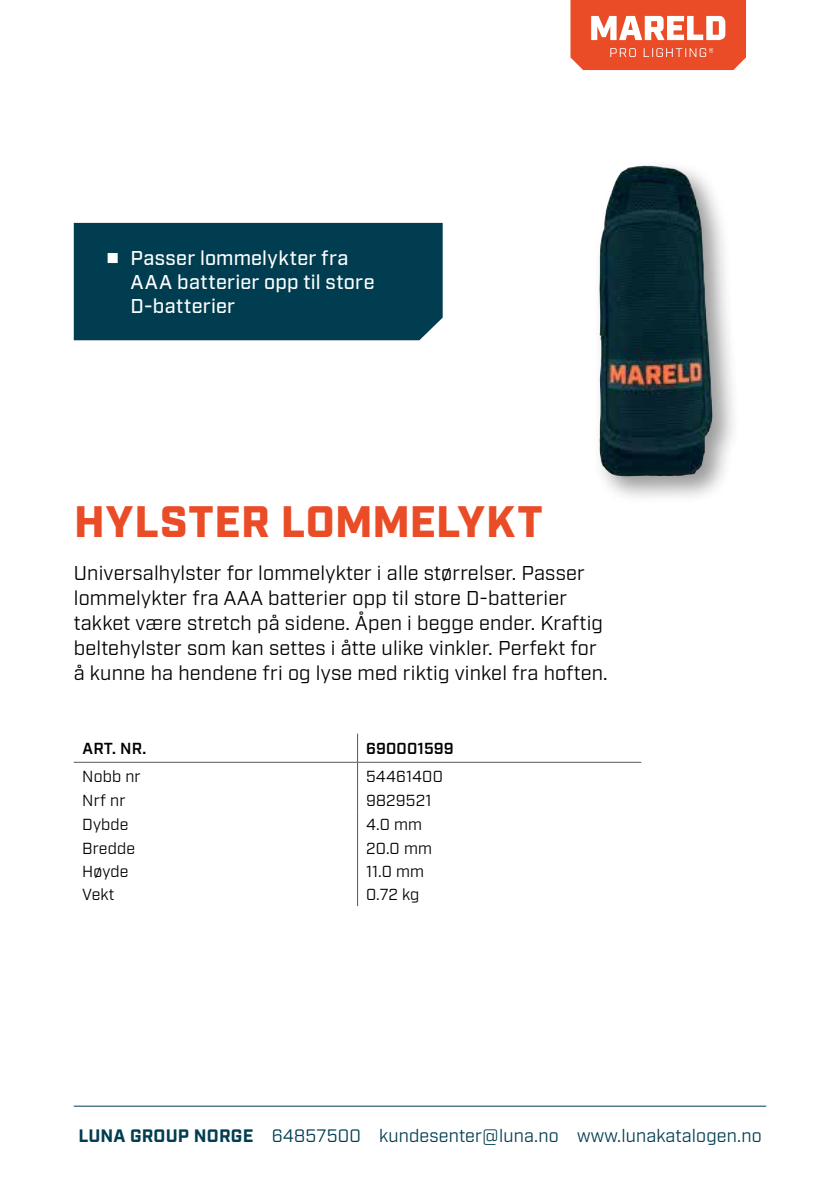
<style>
.page{position:relative;width:840px;height:1191px;background:#fff}
.page>*{position:absolute;margin:0;border:0;box-sizing:border-box;transform-origin:0 0}
.t1{font:900 44px "Industry";letter-spacing:.02em;color:#e94c26}
.t2{font:20px/25px "Industry";letter-spacing:.01em;color:#000}
.t3{font:500 20px/24px "Industry";letter-spacing:.015em;color:#fff}
.t4{font:18px "Industry";letter-spacing:.01em;color:#003d50}
.t5{font:16px "Industry";letter-spacing:.01em;color:#000}
.t6{font:600 16px "Industry";letter-spacing:.01em;color:#000}
.s1{font-weight:700}
</style>
<div class="page">
<hr style="left:74px;top:1105px;width:691px;height:1px;background:#003d50">
<div style="left:592px;top:159px;width:148px;height:346px;background:#000;opacity:.4"></div>
<img style="left:598px;top:166px;width:114px;height:310px">
<svg style="left:357px;top:733px;width:1px;height:173px"></svg>
<hr style="left:74px;top:762px;width:283px;height:1px;background:#575756">
<hr style="left:357px;top:762px;width:284px;height:1px;background:#575756">
<div style="left:74px;top:223px;width:368px;height:117px;background:#003d50"></div>
<svg style="left:570px;top:0;width:175px;height:70px"></svg>
<svg style="left:108px;top:253px;width:10px;height:10px"></svg>
<p class="t3" style="left:130px;top:246px;width:245px">Passer lommelykter fra<br>AAA batterier opp til store<br>D-batterier</p>
<h1 class="t1" style="left:74px;top:495px;width:470px">HYLSTER LOMMELYKT</h1>
<p class="t2" style="left:74px;top:561px;width:535px">Universalhylster for lommelykter i alle størrelser. Passer lommelykter fra AAA batterier opp til store D-batterier takket være stretch på sidene. Åpen i begge ender. Kraftig beltehylster som kan settes i åtte ulike vinkler. Perfekt for å kunne ha hendene fri og lyse med riktig vinkel fra hoften.</p>
<p class="t6" style="left:82px;top:738px;width:65px">ART. NR.</p>
<p class="t6" style="left:366px;top:738px;width:89px">690001599</p>
<p class="t5" style="left:82px;top:767px;width:60px">Nobb nr</p>
<p class="t5" style="left:366px;top:767px;width:78px">54461400</p>
<p class="t5" style="left:82px;top:790px;width:45px">Nrf nr</p>
<p class="t5" style="left:366px;top:790px;width:67px">9829521</p>
<p class="t5" style="left:82px;top:815px;width:48px">Dybde</p>
<p class="t5" style="left:366px;top:815px;width:57px">4.0 mm</p>
<p class="t5" style="left:82px;top:839px;width:54px">Bredde</p>
<p class="t5" style="left:366px;top:839px;width:67px">20.0 mm</p>
<p class="t5" style="left:82px;top:862px;width:48px">Høyde</p>
<p class="t5" style="left:366px;top:862px;width:60px">11.0 mm</p>
<p class="t5" style="left:82px;top:885px;width:34px">Vekt</p>
<p class="t5" style="left:366px;top:885px;width:55px">0.72 kg</p>
<p class="t4" style="left:78px;top:1125px;width:684px"><span class="s1">LUNA GROUP NORGE</span> 64857500 kundesenter@luna.no www.lunakatalogen.no</p>
</div>
